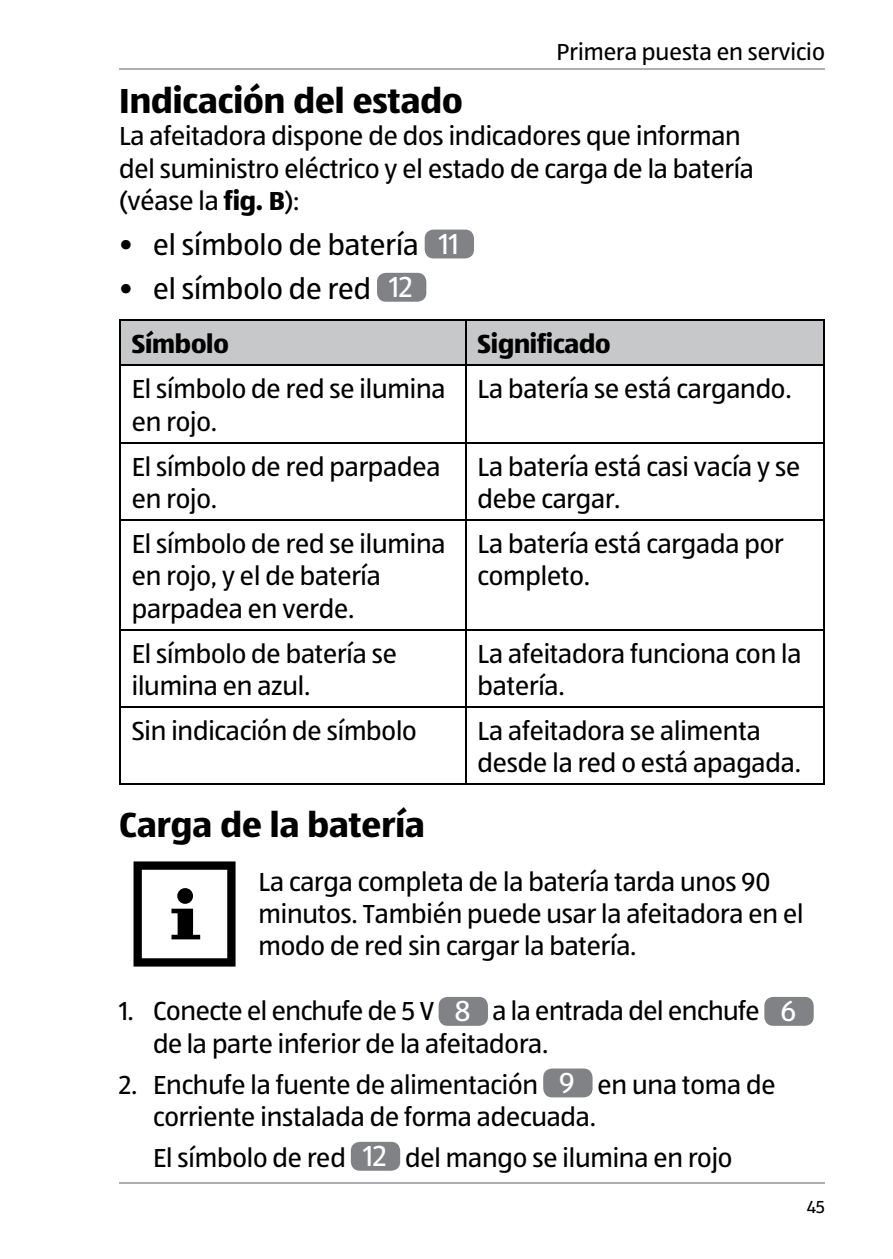
<style>
.page{position:relative;width:893px;height:1259px;background:#fff}
.page>*{position:absolute;margin:0;border:0;box-sizing:border-box;transform-origin:0 0}
.t1{font:700 36px "ALDISUEDOT";color:#000}
.t2{font:30px "ALDISUEDOT";color:#000}
.t3{font:27px/32.4px "ALDISUEDOT";letter-spacing:-.005em;color:#000}
.t4{font:700 27px "ALDISUEDOT";letter-spacing:-.005em;color:#000}
.t5{font:24px "ALDISUEDOT";color:#000}
.t6{font:18px "ALDISUEDOT";color:#000}
.s1{font-weight:700}
.s2{color:#fff}
.s3{font-size:30px;color:#fff}
</style>
<div class="page">
<hr style="left:119px;top:68px;width:706px;height:2px;background:#acaeb1">
<hr style="left:119px;top:1182px;width:706px;height:2px;background:#acaeb1">
<div style="left:425px;top:230px;width:49px;height:28px;background:#808285;border-radius:9px"></div>
<div style="left:377px;top:273px;width:49px;height:29px;background:#808285;border-radius:9px"></div>
<div style="left:121px;top:321px;width:702px;height:43px;background:#c7c8ca"></div>
<hr style="left:119px;top:320px;width:347px;height:1px;background:#000">
<hr style="left:119px;top:321px;width:2px;height:43px;background:#000">
<hr style="left:466px;top:320px;width:359px;height:1px;background:#000">
<hr style="left:465px;top:321px;width:1px;height:43px;background:#000">
<hr style="left:823px;top:321px;width:2px;height:43px;background:#000">
<hr style="left:119px;top:364px;width:347px;height:2px;background:#000">
<hr style="left:466px;top:364px;width:359px;height:2px;background:#000">
<hr style="left:119px;top:366px;width:2px;height:76px;background:#000">
<hr style="left:465px;top:366px;width:1px;height:76px;background:#000">
<hr style="left:823px;top:366px;width:2px;height:76px;background:#000">
<hr style="left:119px;top:442px;width:347px;height:1px;background:#000">
<hr style="left:119px;top:443px;width:2px;height:76px;background:#000">
<hr style="left:466px;top:442px;width:359px;height:1px;background:#000">
<hr style="left:465px;top:443px;width:1px;height:76px;background:#000">
<hr style="left:823px;top:443px;width:2px;height:76px;background:#000">
<hr style="left:119px;top:519px;width:347px;height:1px;background:#000">
<hr style="left:119px;top:520px;width:2px;height:109px;background:#000">
<hr style="left:466px;top:519px;width:359px;height:1px;background:#000">
<hr style="left:465px;top:520px;width:1px;height:109px;background:#000">
<hr style="left:823px;top:520px;width:2px;height:109px;background:#000">
<hr style="left:119px;top:629px;width:347px;height:1px;background:#000">
<hr style="left:119px;top:630px;width:2px;height:76px;background:#000">
<hr style="left:466px;top:629px;width:359px;height:1px;background:#000">
<hr style="left:465px;top:630px;width:1px;height:76px;background:#000">
<hr style="left:823px;top:630px;width:2px;height:76px;background:#000">
<hr style="left:119px;top:706px;width:347px;height:1px;background:#000">
<hr style="left:119px;top:707px;width:2px;height:76px;background:#000">
<hr style="left:466px;top:706px;width:359px;height:1px;background:#000">
<hr style="left:465px;top:707px;width:1px;height:76px;background:#000">
<hr style="left:823px;top:707px;width:2px;height:76px;background:#000">
<hr style="left:119px;top:783px;width:347px;height:2px;background:#000">
<hr style="left:466px;top:783px;width:359px;height:2px;background:#000">
<svg style="left:134px;top:861px;width:102px;height:105px"></svg>
<div style="left:439px;top:997px;width:49px;height:28px;background:#808285;border-radius:9px"></div>
<div style="left:764px;top:997px;width:50px;height:28px;background:#808285;border-radius:9px"></div>
<div style="left:543px;top:1068px;width:50px;height:29px;background:#808285;border-radius:9px"></div>
<div style="left:351px;top:1141px;width:49px;height:29px;background:#808285;border-radius:9px"></div>
<p class="t5" style="left:556px;top:36px;width:270px">Primera puesta en servicio</p>
<h1 class="t1" style="left:119px;top:76px;width:345px">Indicación del estado</h1>
<p class="t3" style="left:119px;top:119px;width:636px">La afeitadora dispone de dos indicadores que informan del suministro eléctrico y el estado de carga de la batería (véase la <span class="s1">fig. B</span>):</p>
<p class="t2" style="left:119px;top:225px;width:341px">• el símbolo de batería <span class="s2">11</span></p>
<p class="t2" style="left:119px;top:269px;width:295px">• el símbolo de red <span class="s2">12</span></p>
<p class="t4" style="left:132px;top:326px;width:99px">Símbolo</p>
<p class="t4" style="left:478px;top:326px;width:135px">Significado</p>
<p class="t3" style="left:132px;top:372px;width:315px">El símbolo de red se ilumina en rojo.</p>
<p class="t3" style="left:478px;top:372px;width:316px">La batería se está cargando.</p>
<p class="t3" style="left:132px;top:449px;width:310px">El símbolo de red parpadea en rojo.</p>
<p class="t3" style="left:478px;top:449px;width:324px">La batería está casi vacía y se debe cargar.</p>
<p class="t3" style="left:132px;top:527px;width:315px">El símbolo de red se ilumina en rojo, y el de batería parpadea en verde.</p>
<p class="t3" style="left:478px;top:527px;width:307px">La batería está cargada por completo.</p>
<p class="t3" style="left:132px;top:636px;width:267px">El símbolo de batería se ilumina en azul.</p>
<p class="t3" style="left:478px;top:636px;width:325px">La afeitadora funciona con la batería.</p>
<p class="t3" style="left:132px;top:713px;width:286px">Sin indicación de símbolo</p>
<p class="t3" style="left:478px;top:713px;width:325px">La afeitadora se alimenta desde la red o está apagada.</p>
<h1 class="t1" style="left:119px;top:800px;width:307px">Carga de la batería</h1>
<p class="t3" style="left:259px;top:864px;width:546px">La carga completa de la batería tarda unos 90 minutos. También puede usar la afeitadora en el modo de red sin cargar la batería.</p>
<p class="t3" style="left:153px;top:994px;width:645px;text-indent:-34px">1. Conecte el enchufe de 5 V <span class="s3">8</span> a la entrada del enchufe <span class="s3">6 </span>de la parte inferior de la afeitadora.</p>
<p class="t3" style="left:153px;top:1067px;width:624px;text-indent:-34px">2. Enchufe la fuente de alimentación <span class="s3">9</span> en una toma de corriente instalada de forma adecuada.</p>
<p class="t3" style="left:153px;top:1140px;width:581px">El símbolo de red <span class="s3">12</span> del mango se ilumina en rojo</p>
<p class="t6" style="left:807px;top:1195px;width:20px">45</p>
</div>
